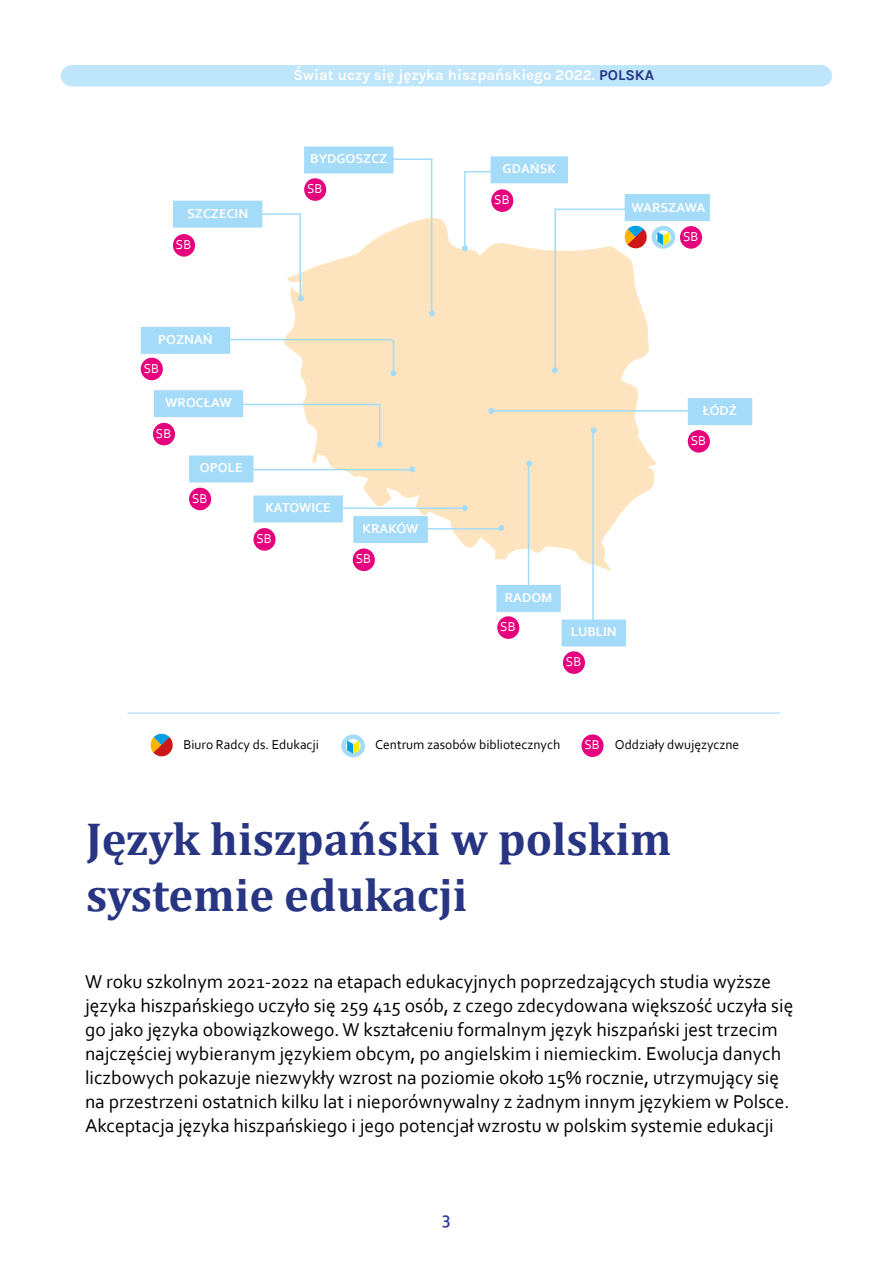
<style>
.page{position:relative;width:893px;height:1263px;background:#fff}
.page>*{position:absolute;margin:0;border:0;box-sizing:border-box;transform-origin:0 0}
.t1{font:700 46.5px/55.8px "Cambria";color:#283583}
.t2{font:19.5px/24px "Corbel";color:#000}
.t3{font:700 18px "Corbel";color:#384596}
.t4{font:700 15px "Karla";color:#fff}
.t5{font:700 13.5px "Corbel";color:#fff}
.t6{font:13.5px "Corbel";color:#000}
.t7{font:13.5px "Corbel";color:#fff}
.s1{color:#283583}
.s2{color:#fff}
</style>
<div class="page">
<div style="left:62px;top:66px;width:769px;height:20px;background:#bfe5fa;border-radius:10px"></div>
<div style="left:61px;top:65px;width:771px;height:21px;border:2px solid #a4dbf8;border-radius:10px"></div>
<img style="left:284px;top:218px;width:372px;height:352px">
<hr style="left:128px;top:712px;width:652px;height:2px;background:#a4dbf8">
<svg style="left:151px;top:734px;width:22px;height:22px"></svg>
<svg style="left:625px;top:226px;width:23px;height:22px"></svg>
<div style="left:341px;top:734px;width:24px;height:23px;border:4px solid #a4dbf8;border-radius:50%"></div>
<svg style="left:347px;top:740px;width:12px;height:14px"></svg>
<div style="left:651px;top:226px;width:24px;height:23px;border:4px solid #a4dbf8;border-radius:50%"></div>
<svg style="left:657px;top:232px;width:12px;height:13px"></svg>
<div style="left:581px;top:734px;width:23px;height:23px;background:#e6007d;border-radius:50%"></div>
<div style="left:491px;top:189px;width:22px;height:23px;background:#e6007d;border-radius:50%"></div>
<div style="left:304px;top:178px;width:22px;height:23px;background:#e6007d;border-radius:50%"></div>
<div style="left:173px;top:234px;width:22px;height:23px;background:#e6007d;border-radius:50%"></div>
<div style="left:141px;top:358px;width:22px;height:22px;background:#e6007d;border-radius:50%"></div>
<div style="left:153px;top:423px;width:22px;height:22px;background:#e6007d;border-radius:50%"></div>
<div style="left:189px;top:488px;width:22px;height:22px;background:#e6007d;border-radius:50%"></div>
<div style="left:253px;top:528px;width:23px;height:23px;background:#e6007d;border-radius:50%"></div>
<div style="left:353px;top:548px;width:22px;height:23px;background:#e6007d;border-radius:50%"></div>
<div style="left:497px;top:616px;width:22px;height:23px;background:#e6007d;border-radius:50%"></div>
<div style="left:563px;top:651px;width:22px;height:23px;background:#e6007d;border-radius:50%"></div>
<div style="left:688px;top:430px;width:22px;height:23px;background:#e6007d;border-radius:50%"></div>
<div style="left:680px;top:226px;width:22px;height:23px;background:#e6007d;border-radius:50%"></div>
<div style="left:625px;top:194px;width:85px;height:27px;background:#a4dbf8"></div>
<div style="left:491px;top:156px;width:77px;height:27px;background:#a4dbf8;border:2px solid #a4dbf8"></div>
<div style="left:304px;top:146px;width:90px;height:27px;background:#a4dbf8;border:2px solid #a4dbf8"></div>
<div style="left:173px;top:201px;width:89px;height:27px;background:#a4dbf8;border:2px solid #a4dbf8"></div>
<div style="left:141px;top:327px;width:89px;height:27px;background:#a4dbf8;border:2px solid #a4dbf8"></div>
<div style="left:154px;top:390px;width:89px;height:27px;background:#a4dbf8;border:2px solid #a4dbf8"></div>
<div style="left:189px;top:455px;width:64px;height:27px;background:#a4dbf8;border:2px solid #a4dbf8"></div>
<div style="left:496px;top:585px;width:65px;height:27px;background:#a4dbf8;border:2px solid #a4dbf8"></div>
<div style="left:562px;top:619px;width:64px;height:27px;background:#a4dbf8;border:2px solid #a4dbf8"></div>
<div style="left:688px;top:398px;width:64px;height:27px;background:#a4dbf8"></div>
<div style="left:253px;top:495px;width:90px;height:27px;background:#a4dbf8;border:2px solid #a4dbf8"></div>
<div style="left:353px;top:516px;width:75px;height:27px;background:#a4dbf8"></div>
<hr style="left:491px;top:410px;width:197px;height:2px;background:#a4dbf8">
<hr style="left:249px;top:469px;width:163px;height:1px;background:#a4dbf8">
<hr style="left:337px;top:507px;width:128px;height:2px;background:#a4dbf8">
<hr style="left:424px;top:528px;width:77px;height:2px;background:#a4dbf8">
<hr style="left:221px;top:339px;width:172px;height:1px;background:#a4dbf8">
<hr style="left:262px;top:213px;width:38px;height:2px;background:#a4dbf8">
<hr style="left:393px;top:158px;width:39px;height:2px;background:#a4dbf8">
<hr style="left:465px;top:171px;width:32px;height:1px;background:#a4dbf8">
<hr style="left:554px;top:209px;width:75px;height:1px;background:#a4dbf8">
<hr style="left:240px;top:404px;width:139px;height:1px;background:#a4dbf8">
<hr style="left:393px;top:340px;width:1px;height:33px;background:#a4dbf8">
<hr style="left:379px;top:404px;width:1px;height:40px;background:#a4dbf8">
<hr style="left:299px;top:213px;width:2px;height:85px;background:#a4dbf8">
<hr style="left:464px;top:171px;width:2px;height:77px;background:#a4dbf8">
<hr style="left:554px;top:209px;width:2px;height:161px;background:#a4dbf8">
<hr style="left:431px;top:158px;width:1px;height:155px;background:#a4dbf8">
<hr style="left:528px;top:463px;width:1px;height:122px;background:#a4dbf8">
<hr style="left:592px;top:430px;width:2px;height:193px;background:#a4dbf8">
<svg style="left:488px;top:408px;width:6px;height:6px"></svg>
<svg style="left:391px;top:370px;width:5px;height:6px"></svg>
<svg style="left:298px;top:295px;width:6px;height:6px"></svg>
<svg style="left:462px;top:245px;width:6px;height:6px"></svg>
<svg style="left:429px;top:310px;width:6px;height:6px"></svg>
<svg style="left:552px;top:367px;width:6px;height:6px"></svg>
<svg style="left:377px;top:441px;width:5px;height:6px"></svg>
<svg style="left:409px;top:466px;width:6px;height:6px"></svg>
<svg style="left:526px;top:460px;width:6px;height:6px"></svg>
<svg style="left:591px;top:427px;width:6px;height:6px"></svg>
<svg style="left:499px;top:525px;width:5px;height:6px"></svg>
<svg style="left:462px;top:505px;width:6px;height:6px"></svg>
<p class="t4" style="left:293px;top:66px;width:362px">Świat uczy się języka hiszpańskiego 2022. <span class="s1">POLSKA</span></p>
<p class="t5" style="left:187px;top:205px;width:63px">SZCZECIN</p>
<p class="t7" style="left:176px;top:236px;width:17px">SB</p>
<p class="t5" style="left:310px;top:151px;width:79px">BYDGOSZCZ</p>
<p class="t7" style="left:307px;top:180px;width:17px">SB</p>
<p class="t5" style="left:158px;top:331px;width:56px">POZNAŃ</p>
<p class="t7" style="left:144px;top:360px;width:17px">SB</p>
<p class="t5" style="left:165px;top:394px;width:68px">WROCŁAW</p>
<p class="t7" style="left:156px;top:425px;width:17px">SB</p>
<p class="t5" style="left:200px;top:459px;width:44px">OPOLE</p>
<p class="t7" style="left:192px;top:490px;width:17px">SB</p>
<p class="t5" style="left:265px;top:499px;width:67px">KATOWICE</p>
<p class="t7" style="left:256px;top:530px;width:17px">SB</p>
<p class="t5" style="left:363px;top:520px;width:57px">KRAKÓW</p>
<p class="t7" style="left:356px;top:550px;width:17px">SB</p>
<p class="t5" style="left:503px;top:160px;width:55px">GDAŃSK</p>
<p class="t7" style="left:494px;top:191px;width:17px">SB</p>
<p class="t5" style="left:631px;top:199px;width:75px">WARSZAWA</p>
<p class="t7" style="left:683px;top:228px;width:17px">SB</p>
<p class="t5" style="left:505px;top:589px;width:49px">RADOM</p>
<p class="t7" style="left:500px;top:618px;width:17px">SB</p>
<p class="t5" style="left:571px;top:623px;width:47px">LUBLIN</p>
<p class="t7" style="left:566px;top:653px;width:17px">SB</p>
<p class="t5" style="left:703px;top:402px;width:36px">ŁÓDŹ</p>
<p class="t7" style="left:691px;top:432px;width:17px">SB</p>
<p class="t6" style="left:183px;top:736px;width:137px">Biuro Radcy ds. Edukacji</p>
<p class="t6" style="left:375px;top:736px;width:186px">Centrum zasobów bibliotecznych</p>
<p class="t6" style="left:584px;top:736px;width:156px"><span class="s2">SB</span> Oddziały dwujęzyczne</p>
<h1 class="t1" style="left:86px;top:809px;width:587px">Język hiszpański w polskim systemie edukacji</h1>
<p class="t2" style="left:85px;top:969px;width:710px">W roku szkolnym 2021-2022 na etapach edukacyjnych poprzedzających studia wyższe języka hiszpańskiego uczyło się 259 415 osób, z czego zdecydowana większość uczyła się go jako języka obowiązkowego. W kształceniu formalnym język hiszpański jest trzecim najczęściej wybieranym językiem obcym, po angielskim i niemieckim. Ewolucja danych liczbowych pokazuje niezwykły wzrost na poziomie około 15% rocznie, utrzymujący się na przestrzeni ostatnich kilku lat i nieporównywalny z żadnym innym językiem w Polsce.<br>Akceptacja języka hiszpańskiego i jego potencjał wzrostu w polskim systemie edukacji</p>
<p class="t3" style="left:442px;top:1207px;width:10px">3</p>
</div>
